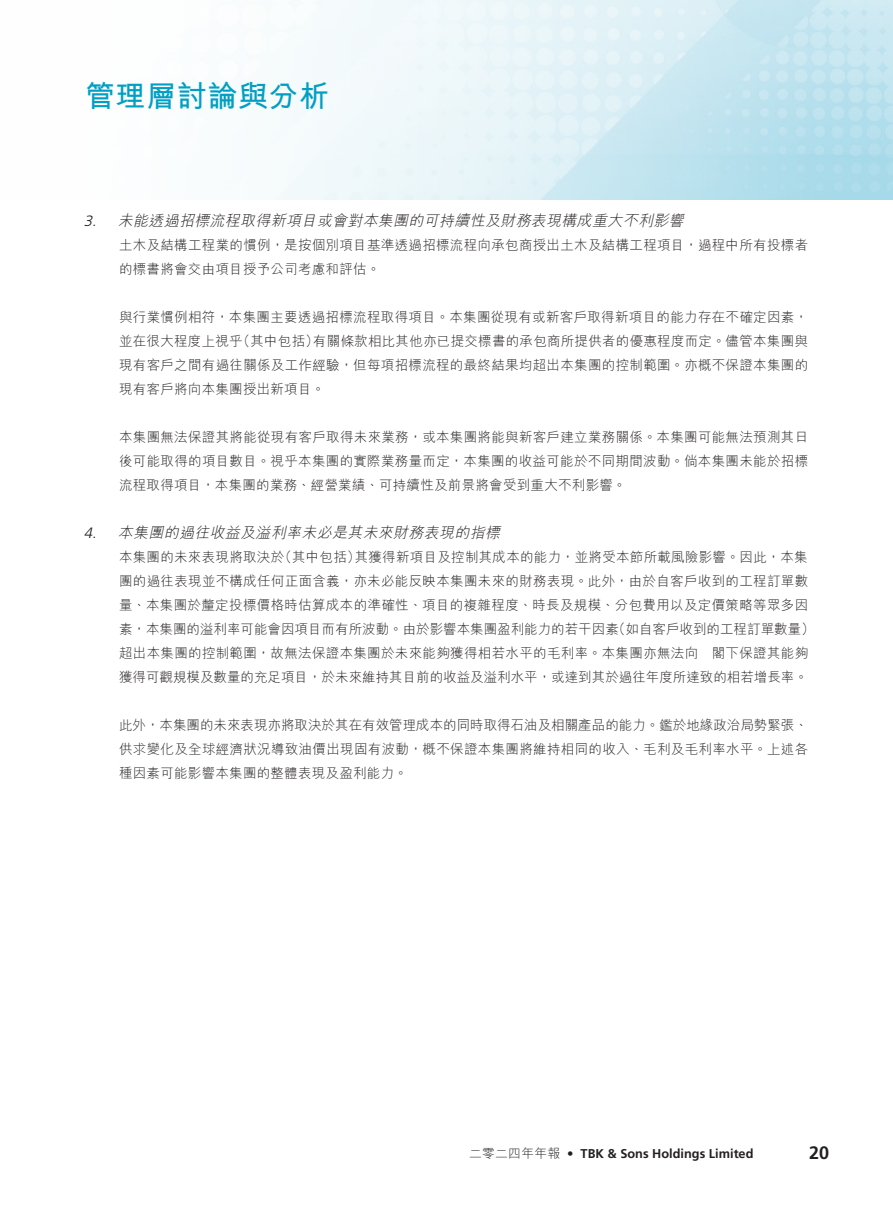
<style>
.page{position:relative;width:893px;height:1212px;background:#fff}
.page>*{position:absolute;margin:0;border:0;box-sizing:border-box;transform-origin:0 0}
.t1{font:700 30px "M Hei HK";letter-spacing:.02em;color:#009fc3}
.t2{font:700 18px "Frutiger LT Std";color:#231f20}
._03_H3{font:italic 300 15px "M Hei HK";color:#231f20}
._03_H3-2{font:italic 300 15px "Frutiger LT Std";color:#231f20}
._00_txt{font:300 13.5px/24px "M Hei HK";letter-spacing:.025em;color:#231f20}
._00_txt-2{font:300 13.5px/24px "M Hei HK";color:#231f20}
.t3{font:700 12.75px "Frutiger LT Std";color:#231f20}
.t4{font:300 12.75px "M Hei HK";letter-spacing:.02em;color:#231f20}
.t5{font:300 12.75px "Frutiger LT Std";color:#231f20}
</style>
<div class="page">
<img style="left:275px;top:0;width:618px;height:200px">
<h1 class="t1" style="left:85px;top:74px;width:246px">管理層討論與分析</h1>
<p class="_03_H3-2" style="left:84px;top:212px;width:18px">3.</p>
<p class="_03_H3-2" style="left:84px;top:524px;width:18px">4.</p>
<p class="_03_H3" style="left:118px;top:213px;width:570px">未能透過招標流程取得新項目或會對本集團的可持續性及財務表現構成重大不利影響</p>
<p class="_00_txt" style="left:119px;top:233px;width:691px">土木及結構工程業的慣例，是按個別項目基準透過招標流程向承包商授出土木及結構工程項目，過程中所有投標者的標書將會交由項目授予公司考慮和評估。</p>
<p class="_00_txt" style="left:119px;top:305px;width:690px;text-align:right">與行業慣例相符，本集團主要透過招標流程取得項目。本集團從現有或新客戶取得新項目的能力存在不確定因素，有關條款相比其他亦已提交標書的承包商所提供者的優惠程度而定。儘管本集團與</p>
<p class="_00_txt" style="left:237px;top:329px;width:83px">（其中包括）</p>
<p class="_00_txt" style="left:119px;top:329px;width:691px">並在很大程度上視乎<br>現有客戶之間有過往關係及工作經驗，但每項招標流程的最終結果均超出本集團的控制範圍。亦概不保證本集團的現有客戶將向本集團授出新項目。</p>
<p class="_00_txt" style="left:119px;top:425px;width:691px;text-align:justify">本集團無法保證其將能從現有客戶取得未來業務，或本集團將能與新客戶建立業務關係。本集團可能無法預測其日後可能取得的項目數目。視乎本集團的實際業務量而定，本集團的收益可能於不同期間波動。倘本集團未能於招標流程取得項目，本集團的業務、經營業績、可持續性及前景將會受到重大不利影響。</p>
<p class="_03_H3" style="left:118px;top:525px;width:387px">本集團的過往收益及溢利率未必是其未來財務表現的指標</p>
<p class="_00_txt" style="left:278px;top:545px;width:83px">（其中包括）</p>
<p class="_00_txt" style="left:119px;top:545px;width:167px">本集團的未來表現將取決於</p>
<p class="_00_txt" style="left:119px;top:569px;width:691px">團的過往表現並不構成任何正面含義，亦未必能反映本集團未來的財務表現。此外，由於自客戶收到的工程訂單數</p>
<p class="_00_txt" style="left:119px;top:593px;width:691px">量、本集團於釐定投標價格時估算成本的準確性、項目的複雜程度、時長及規模、分包費用以及定價策略等眾多因</p>
<p class="_00_txt-2" style="left:612px;top:617px;width:204px">（如自客戶收到的工程訂單數量(</p>
<p class="_00_txt" style="left:355px;top:545px;width:454px">其獲得新項目及控制其成本的能力，並將受本節所載風險影響。因此，本集</p>
<p class="_00_txt-2" style="left:119px;top:617px;width:501px">素，本集團的溢利率可能會因項目而有所波動。由於影響本集團盈利能力的若干因素</p>
<p class="_00_txt-2" style="left:119px;top:641px;width:690px">超出本集團的控制範圍，故無法保證本集團於未來能夠獲得相若水平的毛利率。本集團亦無法向<br>獲得可觀規模及數量的充足項目，於未來維持其目前的收益及溢利水平，或達到其於過往年度所達致的相若增長率。</p>
<p class="_00_txt" style="left:119px;top:713px;width:691px;text-align:justify">此外，本集團的未來表現亦將取決於其在有效管理成本的同時取得石油及相關產品的能力。鑑於地緣政治局勢緊張、供求變化及全球經濟狀況導致油價出現固有波動，概不保證本集團將維持相同的收入、毛利及毛利率水平。上述各種因素可能影響本集團的整體表現及盈利能力。</p>
<p class="_00_txt" style="left:712px;top:641px;width:98px">閣下保證其能夠</p>
<p class="t4" style="left:469px;top:1147px;width:92px">二零二四年年報</p>
<p class="t5" style="left:567px;top:1146px;width:8px">•</p>
<p class="t3" style="left:581px;top:1146px;width:174px">TBK &amp; Sons Holdings Limited</p>
<h2 class="t2" style="left:809px;top:1142px;width:22px">20</h2>
</div>
